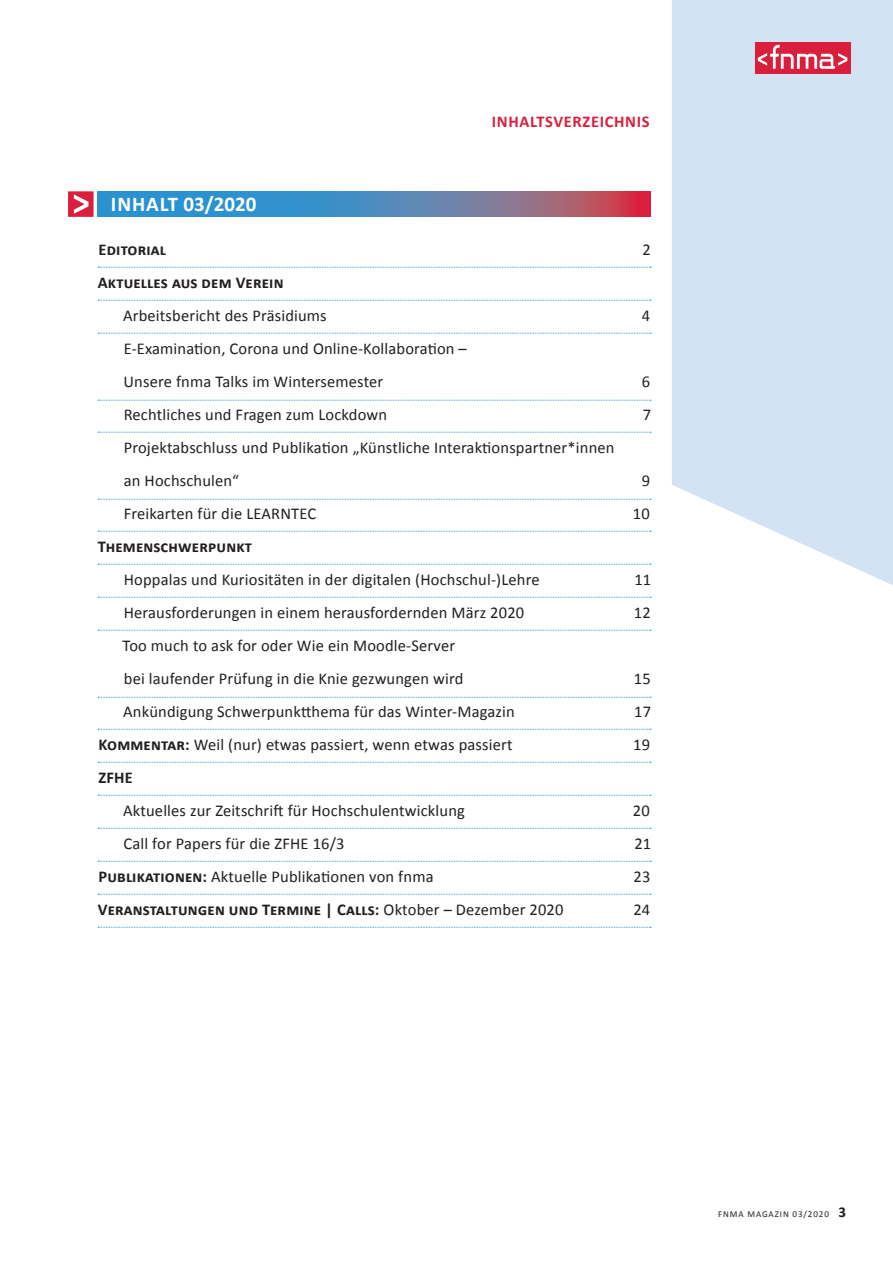
<style>
.page{position:relative;width:893px;height:1263px;background:#fff}
.page>*{position:absolute;margin:0;border:0;box-sizing:border-box;transform-origin:0 0}
.Head_3_Verlaufsbox{font:700 21px "Calibri";color:#fff}
.Inhaltsverzeichnis{font:16.5px/33px "Calibri";letter-spacing:.01em;color:#231f20}
.Inhaltsverzeichnis_f{font:700 16.5px "Calibri";letter-spacing:.01em;color:#231f20}
.Inhaltsverzeichnis_f-2{font:16.5px "Calibri";letter-spacing:.01em;color:#231f20}
.Head_2{font:700 16.5px "Calibri";letter-spacing:.04em;color:#da1f3d}
.t1{font:9px "Calibri";letter-spacing:.1em;color:#231f20}
.s1{font-weight:700}
.s2{font-weight:400}
.s3{font-weight:700;font-size:15px}
</style>
<div class="page">
<svg style="left:672px;top:0;width:221px;height:585px;background:#d7e5f4"></svg>
<svg style="left:98px;top:191px;width:553px;height:26px;background:#607eaa"></svg>
<svg style="left:68px;top:191px;width:26px;height:26px"></svg>
<svg style="left:98px;top:267px;width:553px;height:1px"></svg>
<svg style="left:98px;top:300px;width:553px;height:1px"></svg>
<svg style="left:98px;top:333px;width:553px;height:1px"></svg>
<svg style="left:98px;top:400px;width:553px;height:1px"></svg>
<svg style="left:98px;top:432px;width:553px;height:1px"></svg>
<svg style="left:98px;top:499px;width:553px;height:1px"></svg>
<svg style="left:98px;top:531px;width:553px;height:1px"></svg>
<svg style="left:98px;top:564px;width:553px;height:1px"></svg>
<svg style="left:98px;top:597px;width:553px;height:1px"></svg>
<svg style="left:98px;top:630px;width:553px;height:1px"></svg>
<svg style="left:98px;top:697px;width:553px;height:1px"></svg>
<svg style="left:98px;top:729px;width:553px;height:1px"></svg>
<svg style="left:98px;top:762px;width:553px;height:1px"></svg>
<svg style="left:98px;top:795px;width:553px;height:1px"></svg>
<svg style="left:98px;top:828px;width:553px;height:1px"></svg>
<svg style="left:98px;top:861px;width:553px;height:1px"></svg>
<svg style="left:98px;top:894px;width:553px;height:1px"></svg>
<svg style="left:98px;top:927px;width:553px;height:1px"></svg>
<div style="left:755px;top:43px;width:95px;height:31px;background:#da1f3d"></div>
<svg style="left:758px;top:45px;width:89px;height:24px"></svg>
<h2 class="Head_3_Verlaufsbox" style="left:111px;top:191px;width:147px">INHALT 03/2020</h2>
<h1 class="Head_2" style="left:492px;top:111px;width:159px">INHALTSVERZEICHNIS</h1>
<p class="Inhaltsverzeichnis_f" style="left:98px;top:239px;width:69px">Editorial</p>
<p class="Inhaltsverzeichnis_f-2" style="left:642px;top:239px;width:10px">2</p>
<p class="Inhaltsverzeichnis_f" style="left:98px;top:272px;width:187px">Aktuelles aus dem Verein</p>
<p class="Inhaltsverzeichnis" style="left:123px;top:298px;width:205px">Arbeitsbericht des Präsidiums</p>
<p class="Inhaltsverzeichnis" style="left:642px;top:298px;width:10px">4</p>
<p class="Inhaltsverzeichnis" style="left:124px;top:331px;width:345px">E-Examination, Corona und Online-Kollaboration –<br>Unsere fnma Talks im Wintersemester</p>
<p class="Inhaltsverzeichnis" style="left:642px;top:364px;width:10px">6</p>
<p class="Inhaltsverzeichnis" style="left:124px;top:397px;width:265px">Rechtliches und Fragen zum Lockdown</p>
<p class="Inhaltsverzeichnis" style="left:643px;top:397px;width:10px">7</p>
<p class="Inhaltsverzeichnis" style="left:124px;top:430px;width:492px">Projektabschluss und Publikation „Künstliche Interaktionspartner*innen an Hochschulen“</p>
<p class="Inhaltsverzeichnis" style="left:642px;top:463px;width:10px">9</p>
<p class="Inhaltsverzeichnis" style="left:124px;top:496px;width:194px">Freikarten für die LEARNTEC</p>
<p class="Inhaltsverzeichnis" style="left:633px;top:496px;width:18px">10</p>
<p class="Inhaltsverzeichnis_f" style="left:98px;top:536px;width:156px">Themenschwerpunkt</p>
<p class="Inhaltsverzeichnis" style="left:124px;top:562px;width:417px">Hoppalas und Kuriositäten in der digitalen (Hochschul-)Lehre</p>
<p class="Inhaltsverzeichnis" style="left:634px;top:562px;width:18px">11</p>
<p class="Inhaltsverzeichnis" style="left:124px;top:595px;width:402px">Herausforderungen in einem herausfordernden März 2020</p>
<p class="Inhaltsverzeichnis" style="left:634px;top:595px;width:18px">12</p>
<p class="Inhaltsverzeichnis" style="left:123px;top:628px;width:342px">Too much to ask for oder Wie ein Moodle-Server bei laufender Prüfung in die Knie gezwungen wird</p>
<p class="Inhaltsverzeichnis" style="left:634px;top:661px;width:18px">15</p>
<p class="Inhaltsverzeichnis" style="left:123px;top:694px;width:393px">Ankündigung Schwerpunktthema für das Winter-Magazin</p>
<p class="Inhaltsverzeichnis" style="left:634px;top:694px;width:18px">17</p>
<p class="Inhaltsverzeichnis_f-2" style="left:98px;top:734px;width:416px"><span class="s1">Kommentar:</span> Weil (nur) etwas passiert, wenn etwas passiert</p>
<p class="Inhaltsverzeichnis_f-2" style="left:633px;top:734px;width:18px">19</p>
<p class="Inhaltsverzeichnis_f" style="left:98px;top:767px;width:36px">ZFHE</p>
<p class="Inhaltsverzeichnis" style="left:123px;top:793px;width:343px">Aktuelles zur Zeitschrift für Hochschulentwicklung</p>
<p class="Inhaltsverzeichnis" style="left:633px;top:793px;width:18px">20</p>
<p class="Inhaltsverzeichnis" style="left:124px;top:826px;width:223px">Call for Papers für die ZFHE 16/3</p>
<p class="Inhaltsverzeichnis" style="left:634px;top:826px;width:18px">21</p>
<p class="Inhaltsverzeichnis_f-2" style="left:98px;top:866px;width:337px"><span class="s1">Publikationen:</span> Aktuelle Publikationen von fnma</p>
<p class="Inhaltsverzeichnis_f-2" style="left:633px;top:866px;width:18px">23</p>
<p class="Inhaltsverzeichnis_f" style="left:98px;top:899px;width:467px">Veranstaltungen und Termine | Calls: <span class="s2">Oktober – Dezember 2020</span></p>
<p class="Inhaltsverzeichnis_f-2" style="left:633px;top:899px;width:18px">24</p>
<p class="t1" style="left:718px;top:1208px;width:130px">FNMA MAGAZIN 03/2020 <span class="s3">3</span></p>
</div>
